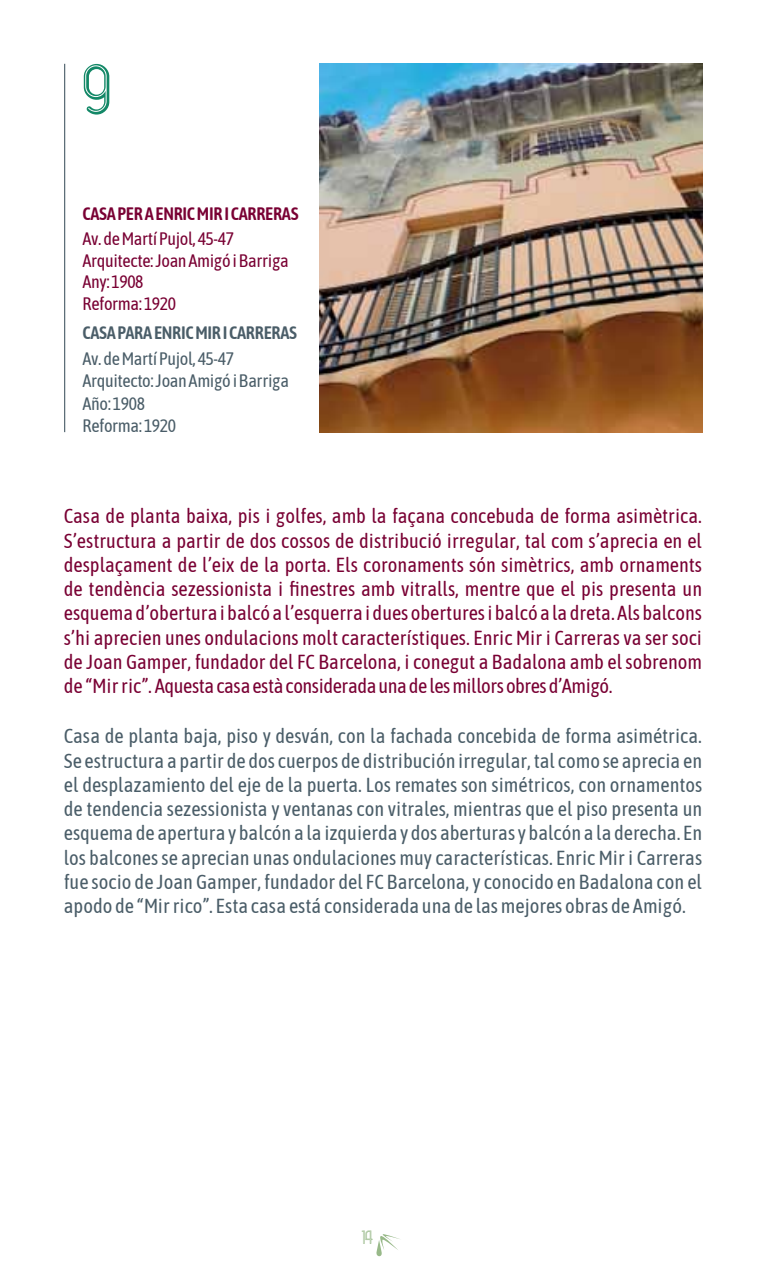
<style>
.page{position:relative;width:766px;height:1276px;background:#fff}
.page>*{position:absolute;margin:0;border:0;box-sizing:border-box;transform-origin:0 0}
.t1{font:67.5px "Beauty School Dropout II";color:#138867}
.t2{font:20.25px/24.3px "Asap Condensed";color:#4a5d68;text-align:justify}
.t3{font:20.25px/24.3px "Asap Condensed";letter-spacing:-.02em;color:#790033;text-align:justify}
.t4{font:18px/21.6px "Asap Condensed";letter-spacing:-.02em;color:#790033}
.t5{font:18px/22.5px "Asap Condensed";letter-spacing:-.02em;color:#4a5d68}
.t6{font:600 18px "Asap Condensed";letter-spacing:-.02em;color:#790033}
.t7{font:600 18px "Asap Condensed";letter-spacing:-.02em;color:#4a5d68}
.t8{font:18px "Beauty School Dropout II";color:#98b989}
</style>
<div class="page">
<svg style="left:376px;top:1234px;width:24px;height:23px"></svg>
<img style="left:319px;top:64px;width:383px;height:368px">
<hr style="left:64px;top:64px;width:1px;height:368px;background:#4a5d68">
<h1 class="t1" style="left:82px;top:47px;width:30px">9</h1>
<p class="t6" style="left:82px;top:202px;width:217px">CASA PER A ENRIC MIR I CARRERAS</p>
<p class="t4" style="left:82px;top:227px;width:208px">Av. de Martí Pujol, 45-47<br>Arquitecte: Joan Amigó i Barriga<br>Any: 1908<br>Reforma: 1920</p>
<p class="t7" style="left:82px;top:321px;width:216px">CASA PARA ENRIC MIR I CARRERAS</p>
<p class="t5" style="left:82px;top:346px;width:208px">Av. de Martí Pujol, 45-47<br>Arquitecto: Joan Amigó i Barriga<br>Año: 1908<br>Reforma: 1920</p>
<p class="t3" style="left:64px;top:503px;width:639px">Casa de planta baixa, pis i golfes, amb la façana concebuda de forma asimètrica.<br>S’estructura a partir de dos cossos de distribució irregular, tal com s’aprecia en el desplaçament de l’eix de la porta. Els coronaments són simètrics, amb ornaments de tendència sezessionista i finestres amb vitralls, mentre que el pis presenta un esquema d’obertura i balcó a l’esquerra i dues obertures i balcó a la dreta. Als balcons s’hi aprecien unes ondulacions molt característiques. Enric Mir i Carreras va ser soci de Joan Gamper, fundador del FC Barcelona, i conegut a Badalona amb el sobrenom de “Mir ric”. Aquesta casa està considerada una de les millors obres d’Amigó.</p>
<p class="t2" style="left:64px;top:723px;width:639px">Casa de planta baja, piso y desván, con la fachada concebida de forma asimétrica.<br>Se estructura a partir de dos cuerpos de distribución irregular, tal como se aprecia en el desplazamiento del eje de la puerta. Los remates son simétricos, con ornamentos de tendencia sezessionista y ventanas con vitrales, mientras que el piso presenta un esquema de apertura y balcón a la izquierda y dos aberturas y balcón a la derecha. En los balcones se aprecian unas ondulaciones muy características. Enric Mir i Carreras fue socio de Joan Gamper, fundador del FC Barcelona, y conocido en Badalona con el apodo de “Mir rico”. Esta casa está considerada una de las mejores obras de Amigó.</p>
<p class="t8" style="left:362px;top:1226px;width:13px">14</p>
</div>
